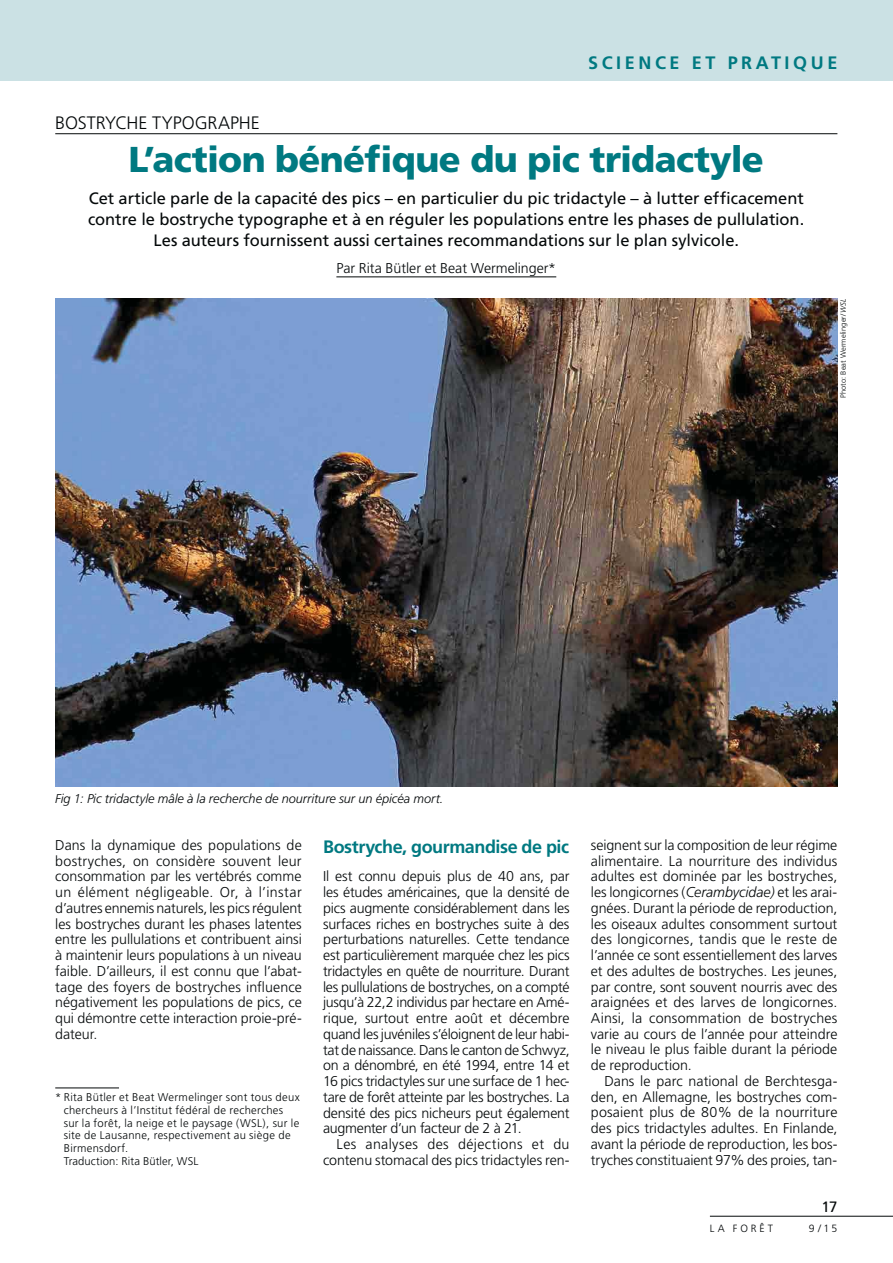
<style>
.page{position:relative;width:893px;height:1263px;background:#fff}
.page>*{position:absolute;margin:0;border:0;box-sizing:border-box;transform-origin:0 0}
.t1{font:900 36px "Frutiger";letter-spacing:-.015em;color:#007981}
.t2{font:700 18px "Frutiger";letter-spacing:-.025em;color:#007981}
.t3{font:300 18px "Frutiger";color:#040809}
.t4{font:700 18px "Frutiger";letter-spacing:.2em;color:#007981}
.t5{font:16.5px/21px "Frutiger";letter-spacing:-.005em;color:#040809;text-align:center}
.t6{font:15px "Frutiger";color:#040809}
.t7{font:300 14.25px/15.8px "Frutiger";color:#040809;text-align:justify}
.t8{font:italic 300 12.75px "Frutiger";letter-spacing:-.005em;color:#040809}
.t9{font:300 11.25px/12.8px "Frutiger";letter-spacing:.025em;color:#040809}
.t10{font:300 10.5px "Frutiger";letter-spacing:.275em;color:#040809}
.t11{font:300 7.5px "Frutiger";letter-spacing:.015em;color:#040809}
.s1{font-style:italic}
</style>
<div class="page">
<hr style="left:710px;top:1216px;width:183px;height:1px;background:#040809">
<div style="left:0;top:0;width:893px;height:81px;background:#cbe1e4"></div>
<hr style="left:55px;top:133px;width:782px;height:1px;background:#040809">
<hr style="left:336px;top:277px;width:220px;height:1px;background:#040809">
<img style="left:55px;top:299px;width:782px;height:488px">
<hr style="left:55px;top:1088px;width:64px;height:1px;background:#040809">
<p class="t4" style="left:588px;top:55px;width:251px">SCIENCE ET PRATIQUE</p>
<p class="t3" style="left:55px;top:116px;width:206px">BOSTRYCHE TYPOGRAPHE</p>
<h1 class="t1" style="left:128px;top:145px;width:637px">L’action bénéfique du pic tridactyle</h1>
<p class="t5" style="left:88px;top:189px;width:718px">Cet article parle de la capacité des pics – en particulier du pic tridactyle – à lutter efficacement contre le bostryche typographe et à en réguler les populations entre les phases de pullulation.<br>Les auteurs fournissent aussi certaines recommandations sur le plan sylvicole.</p>
<p class="t7" style="left:336px;top:261px;width:221px">Par Rita Bütler et Beat Wermelinger*</p>
<p class="t11" style="left:840px;top:398px;width:101px;rotate:-90deg">Photo: Beat Wermelinger/<span class="s1">WSL</span></p>
<p class="t8" style="left:55px;top:793px;width:390px">Fig 1: Pic tridactyle mâle à la recherche de nourriture sur un épicéa mort.</p>
<p class="t7" style="left:55px;top:838px;width:248px">Dans la dynamique des populations de bostryches, on considère souvent leur consommation par les vertébrés comme un élément négligeable. Or, à l’instar d’autres ennemis naturels, les pics régulent les bostryches durant les phases latentes entre les pullulations et contribuent ainsi à maintenir leurs populations à un niveau faible. D’ailleurs, il est connu que l’abat&shy;tage des foyers de bostryches influence négativement les populations de pics, ce qui démontre cette interaction proie-pré&shy;dateur.</p>
<p class="t9" style="left:64px;top:1092px;width:237px;text-indent:-9px">* Rita Bütler et Beat Wermelinger sont tous deux chercheurs à l’Institut fédéral de recherches sur la forêt, la neige et le paysage (WSL), sur le site de Lausanne, respectivement au siège de Birmensdorf.<br>Traduction: Rita Bütler, WSL</p>
<p class="t2" style="left:323px;top:840px;width:248px">Bostryche, gourmandise de pic</p>
<p class="t7" style="left:323px;top:870px;width:248px">Il est connu depuis plus de 40 ans, par les études américaines, que la densité de pics augmente considérablement dans les surfaces riches en bostryches suite à des perturbations naturelles. Cette tendance est particulièrement marquée chez les pics tridactyles en quête de nourriture. Durant les pullulations de bostryches, on a compté jusqu’à 22,2 individus par hectare en Amé&shy;rique, surtout entre août et décembre quand les juvéniles s’éloignent de leur habi&shy;tat de naissance. Dans le canton de Schwyz, on a dénombré, en été 1994, entre 14 et 16 pics tridactyles sur une surface de 1 hec&shy;tare de forêt atteinte par les bostryches. La densité des pics nicheurs peut également augmenter d’un facteur de 2 à 21.</p>
<p class="t7" style="left:323px;top:1137px;width:248px;text-align:right">Les analyses des déjections et du contenu stomacal des pics tridactyles ren-</p>
<p class="t7" style="left:591px;top:838px;width:248px">seignent sur la composition de leur régime alimentaire. La nourriture des individus adultes est dominée par les bostryches, les longicornes (<span class="s1">Cerambycidae)</span> et les arai&shy;gnées. Durant la période de reproduction, les oiseaux adultes consomment surtout des longicornes, tandis que le reste de l’année ce sont essentiellement des larves et des adultes de bostryches. Les jeunes, par contre, sont souvent nourris avec des araignées et des larves de longicornes.<br>Ainsi, la consommation de bostryches varie au cours de l’année pour atteindre le niveau le plus faible durant la période de reproduction.</p>
<p class="t7" style="left:591px;top:1074px;width:248px;text-indent:13px">Dans le parc national de Berchtesga&shy;den, en Allemagne, les bostryches com&shy;posaient plus de 80% de la nourriture des pics tridactyles adultes. En Finlande, avant la période de reproduction, les bos&shy;tryches constituaient 97% des proies, tan-</p>
<p class="t6" style="left:821px;top:1201px;width:17px">17</p>
<p class="t10" style="left:710px;top:1224px;width:65px">LA FORÊT</p>
<p class="t10" style="left:809px;top:1224px;width:30px">9/15</p>
</div>
